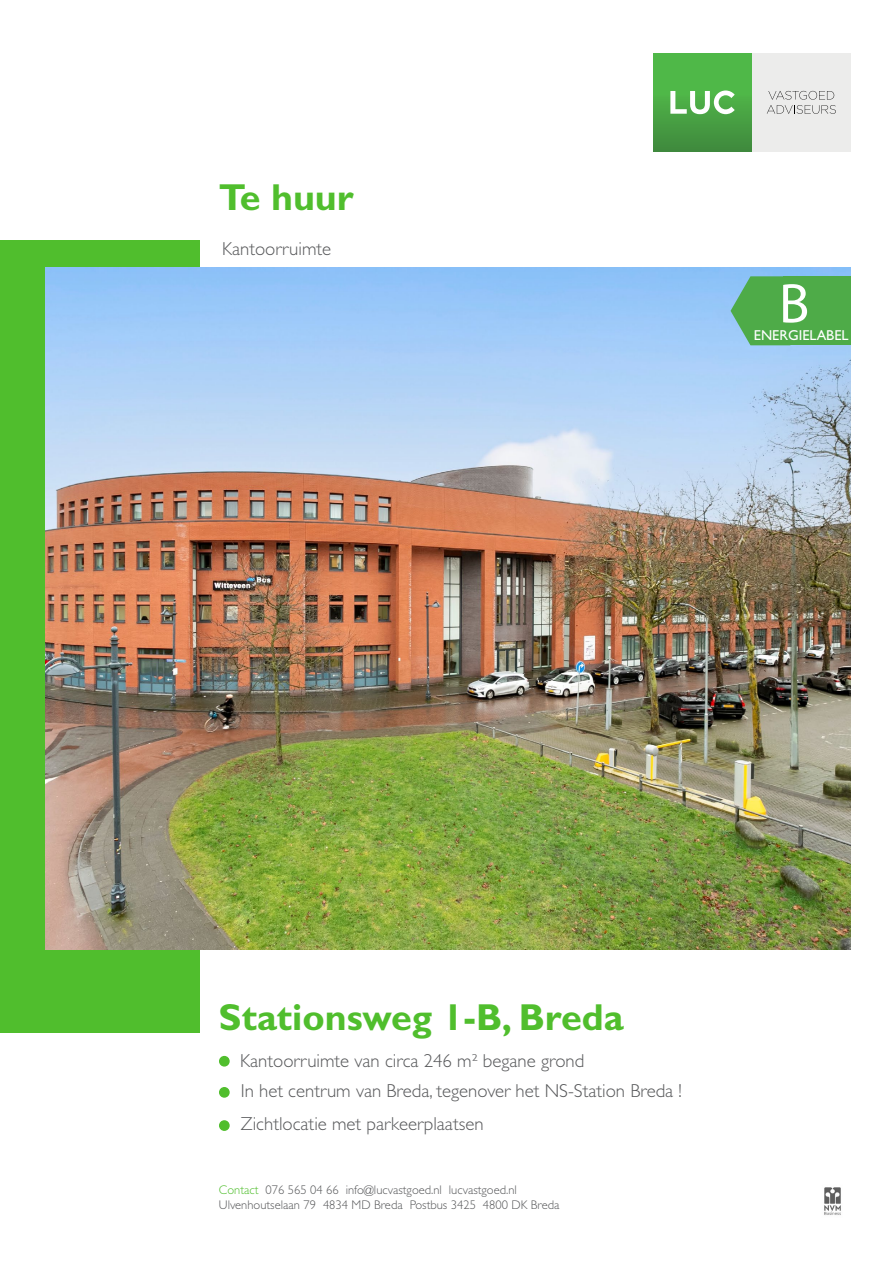
<style>
.page{position:relative;width:893px;height:1263px;background:#fff}
.page>*{position:absolute;margin:0;border:0;box-sizing:border-box;transform-origin:0 0}
.t1{font:56.25px "Myriad Pro";color:#fff}
.t2{font:700 37.65px "Gill Sans";color:#50be2d}
.t3{font:300 18.75px/30.3px "Gill Sans";color:#58595b}
.t4{font:14.4px "Gill Sans";color:#fff}
.t5{font:300 12.6px/15px "Gill Sans";color:#58595b}
.s1{color:#50be2d}
</style>
<div class="page">
<div style="left:0;top:241px;width:200px;height:792px;background:#50be2d"></div>
<div style="left:220px;top:1088px;width:9px;height:9px;background:#50be2d;border-radius:50%"></div>
<div style="left:219px;top:1087px;width:11px;height:11px;border:1px solid #50be2d;border-radius:50%"></div>
<div style="left:220px;top:1056px;width:9px;height:10px;background:#50be2d;border-radius:50%"></div>
<div style="left:219px;top:1056px;width:11px;height:10px;border:1px solid #50be2d;border-radius:50%"></div>
<div style="left:220px;top:1121px;width:9px;height:9px;background:#50be2d;border-radius:50%"></div>
<div style="left:219px;top:1120px;width:11px;height:11px;border:1px solid #50be2d;border-radius:50%"></div>
<div style="left:752px;top:53px;width:98px;height:98px;background:#ececeb"></div>
<svg style="left:767px;top:91px;width:69px;height:23px"></svg>
<div style="left:653px;top:53px;width:99px;height:98px;background:linear-gradient(to bottom,#53c44b,#428f3f)"></div>
<svg style="left:670px;top:90px;width:65px;height:24px"></svg>
<img style="left:46px;top:268px;width:805px;height:681px">
<div style="left:783px;top:276px;width:68px;height:69px;background:#4eab48"></div>
<svg style="left:730px;top:276px;width:53px;height:69px;background:#5cb06b"></svg>
<img style="left:824px;top:1187px;width:17px;height:28px">
<h2 class="t2" style="left:219px;top:175px;width:136px">Te huur</h2>
<p class="t3" style="left:222px;top:233px;width:111px">Kantoorruimte</p>
<h1 class="t1" style="left:779px;top:269px;width:32px">B</h1>
<p class="t4" style="left:754px;top:327px;width:96px">ENERGIELABEL</p>
<h2 class="t2" style="left:219px;top:995px;width:406px">Stationsweg 1-B, Breda</h2>
<p class="t3" style="left:240px;top:1045px;width:443px">Kantoorruimte van circa 246 m² begane grond<br>In het centrum van Breda, tegenover het NS-Station Breda !</p>
<p class="t3" style="left:241px;top:1109px;width:244px">Zichtlocatie met parkeerplaatsen</p>
<p class="t5" style="left:219px;top:1182px;width:342px"><span class="s1">Contact</span> 076 565 04 66 info@lucvastgoed.nl lucvastgoed.nl<br>Ulvenhoutselaan 79 4834 MD Breda Postbus 3425 4800 DK Breda</p>
</div>
